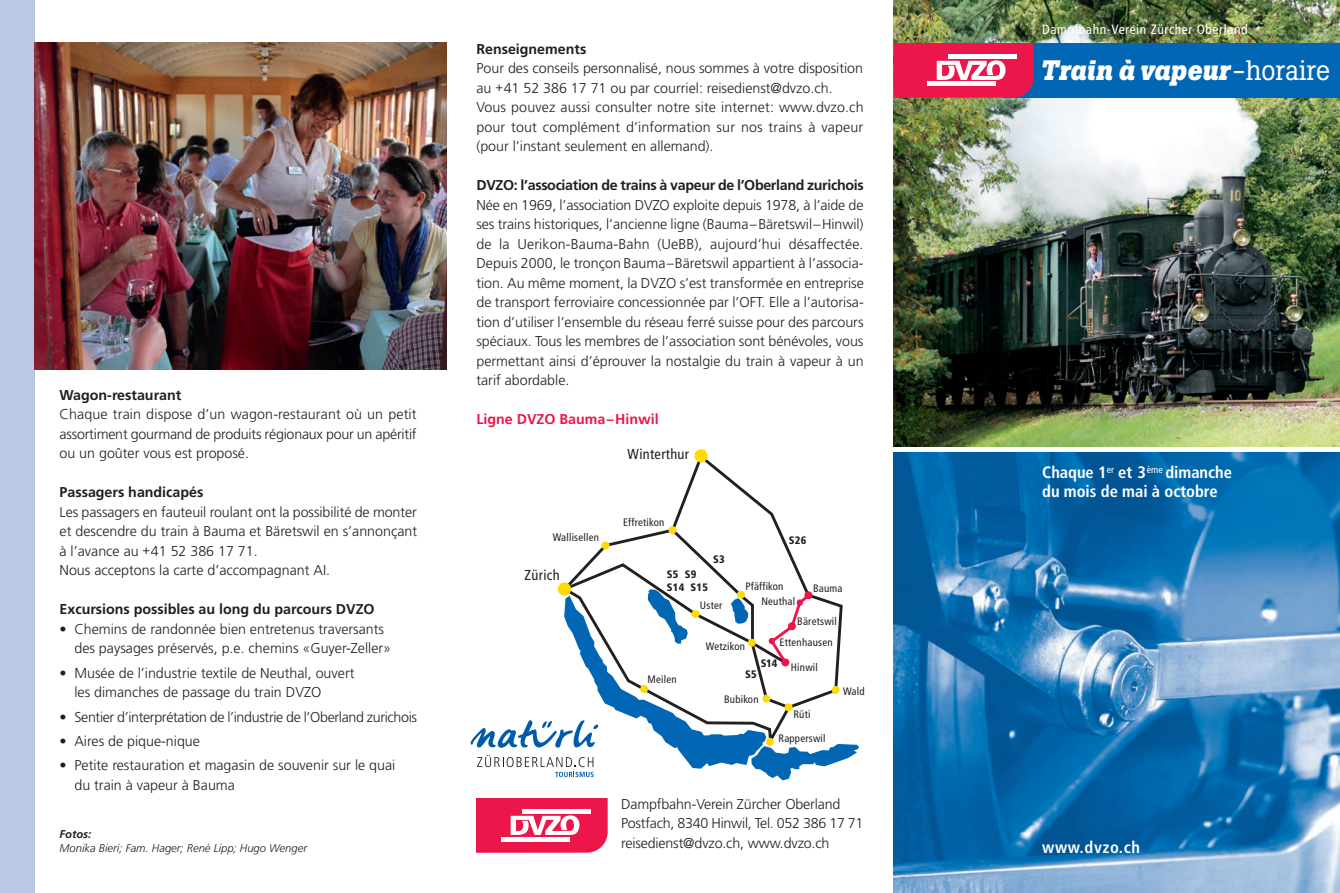
<style>
.page{position:relative;width:1340px;height:893px;background:#fff}
.page>*{position:absolute;margin:0;border:0;box-sizing:border-box;transform-origin:0 0}
.t1{font:italic 700 27.9px "Boton BQ";color:#fff}
.t2{font:700 condensed 16.5px/19.5px "Frutiger";color:#fff}
.t3{font:700 condensed 16.5px "Frutiger";letter-spacing:.04em;color:#fff}
.t4{font:condensed 14.4px "Frutiger";letter-spacing:.02em;color:#231f20}
.t5{font:300 14.25px/19.5px "Frutiger";color:#231f20}
.t6{font:700 14.25px "Frutiger";color:#231f20}
.t7{font:300 14.25px "Frutiger";letter-spacing:-.025em;color:#231f20}
.t8{font:700 14.25px "Frutiger";letter-spacing:-.025em;color:#231f20}
.t9{font:700 14.25px "Frutiger";color:#ed164b}
.t10{font:condensed 13.5px "Frutiger";letter-spacing:.04em;color:#fff}
.t11{font:italic 300 11.25px "Frutiger";color:#231f20}
.t12{font:italic 700 11.25px "Frutiger";color:#231f20}
.t13{font:condensed 10.8px/21.3px "Frutiger";letter-spacing:.02em;color:#231f20}
.t14{font:900 condensed 10.8px/12.9px "Frutiger";letter-spacing:.02em;color:#231f20}
.s1{font-size:12.75px}
.s2{font-weight:400;font-style:normal}
</style>
<div class="page">
<div style="left:0;top:0;width:34px;height:893px;background:#bac8e6"></div>
<img style="left:893px;top:453px;width:446px;height:440px">
<img style="left:893px;top:0;width:446px;height:446px">
<div style="left:1003px;top:43px;width:336px;height:55px;background:#0166b3"></div>
<svg style="left:893px;top:43px;width:140px;height:55px"></svg>
<img style="left:34px;top:43px;width:412px;height:327px">
<svg style="left:672px;top:452px;width:107px;height:74px"></svg>
<div style="left:694px;top:449px;width:13px;height:13px;background:#ffdc01;border-radius:50%"></div>
<svg style="left:476px;top:798px;width:131px;height:55px"></svg>
<svg style="left:470px;top:526px;width:389px;height:254px"></svg>
<p class="t6" style="left:60px;top:386px;width:123px">Wagon-restaurant</p>
<p class="t5" style="left:60px;top:405px;width:358px;text-align:justify">Chaque train dispose d’un wagon-restaurant où un petit assortiment gourmand de produits régionaux pour un apéritif ou un goûter vous est proposé.</p>
<p class="t6" style="left:60px;top:484px;width:145px">Passagers handicapés</p>
<p class="t5" style="left:60px;top:502px;width:359px">Les passagers en fauteuil roulant ont la possibilité de monter et descendre du train à Bauma et Bäretswil en s’annonçant à l’avance au <span class="s1">+</span>41 52 386 17 71.<br>Nous acceptons la carte d’accompagnant AI.</p>
<p class="t6" style="left:60px;top:601px;width:317px">Excursions possibles au long du parcours DVZO</p>
<p class="t5" style="left:74px;top:619px;width:318px;text-indent:-15px">• Chemins de randonnée bien entretenus traversants des paysages préservés, p.e. chemins «Guyer-Zeller»</p>
<p class="t5" style="left:74px;top:663px;width:281px;text-indent:-15px">• Musée de l’industrie textile de Neuthal, ouvert les dimanches de passage du train DVZO</p>
<p class="t7" style="left:60px;top:708px;width:359px">• Sentier d’interprétation de l’industrie de l’Oberland zurichois</p>
<p class="t5" style="left:60px;top:731px;width:142px">• Aires de pique-nique</p>
<p class="t5" style="left:74px;top:755px;width:322px;text-indent:-15px">• Petite restauration et magasin de souvenir sur le quai du train à vapeur à Bauma</p>
<p class="t12" style="left:60px;top:827px;width:33px">Fotos:</p>
<p class="t11" style="left:60px;top:842px;width:249px">Monika Bieri; Fam. Hager; René Lipp; Hugo Wenger</p>
<p class="t6" style="left:476px;top:40px;width:111px">Renseignements</p>
<p class="t5" style="left:476px;top:58px;width:389px">Pour des conseils personnalisé, nous sommes à votre disposition au <span class="s1">+</span>41 52 386 17 71 ou par courriel: reisedienst@dvzo.ch.<br>Vous pouvez aussi consulter notre site internet: www.dvzo.ch pour tout complément d’information sur nos trains à vapeur (pour l’instant seulement en allemand).</p>
<p class="t8" style="left:476px;top:177px;width:389px">DVZO: l’association de trains à vapeur de l’Oberland zurichois</p>
<p class="t5" style="left:476px;top:195px;width:389px;text-align:justify">Née en 1969, l’association DVZO exploite depuis 1978, à l’aide de ses trains historiques, l’ancienne ligne (Bauma–Bäretswil–Hinwil) de la Uerikon-Bauma-Bahn (UeBB), aujourd’hui désaffectée.<br>Depuis 2000, le tronçon Bauma–Bäretswil appartient à l’associa&shy;tion. Au même moment, la DVZO s’est transformée en entreprise de transport ferroviaire concessionnée par l’OFT. Elle a l’autorisa&shy;tion d’utiliser l’ensemble du réseau ferré suisse pour des parcours spéciaux. Tous les membres de l’association sont bénévoles, vous permettant ainsi d’éprouver la nostalgie du train à vapeur à un tarif abordable.</p>
<p class="t9" style="left:476px;top:411px;width:184px">Ligne DVZO Bauma–Hinwil</p>
<p class="t4" style="left:627px;top:446px;width:63px">Winterthur</p>
<p class="t13" style="left:553px;top:527px;width:48px">Wallisellen</p>
<p class="t4" style="left:524px;top:566px;width:37px">Zürich</p>
<p class="t13" style="left:623px;top:512px;width:43px">Effretikon</p>
<p class="t14" style="left:713px;top:553px;width:13px">S3</p>
<p class="t14" style="left:667px;top:568px;width:43px">S5 S9<br>S14 S15</p>
<p class="t14" style="left:788px;top:533px;width:19px">S26</p>
<p class="t13" style="left:745px;top:575px;width:40px">Pfäffikon</p>
<p class="t13" style="left:813px;top:577px;width:31px">Bauma</p>
<p class="t13" style="left:647px;top:668px;width:31px">Meilen</p>
<p class="t13" style="left:700px;top:595px;width:24px">Uster</p>
<p class="t13" style="left:705px;top:635px;width:41px">Wetzikon</p>
<p class="t13" style="left:761px;top:590px;width:35px">Neuthal</p>
<p class="t13" style="left:779px;top:610px;width:59px;text-indent:18px">Bäretswil<br>Ettenhausen</p>
<p class="t14" style="left:760px;top:657px;width:18px">S14</p>
<p class="t14" style="left:745px;top:667px;width:13px">S5</p>
<p class="t13" style="left:724px;top:689px;width:36px">Bubikon</p>
<p class="t13" style="left:791px;top:657px;width:29px">Hinwil</p>
<p class="t13" style="left:793px;top:704px;width:19px">Rüti</p>
<p class="t13" style="left:778px;top:728px;width:49px">Rapperswil</p>
<p class="t13" style="left:843px;top:681px;width:23px">Wald</p>
<p class="t5" style="left:621px;top:794px;width:244px">Dampfbahn-Verein Zürcher Oberland<br>Postfach, 8340 Hinwil, Tel. 052 386 17 71 reisedienst@dvzo.ch, www.dvzo.ch</p>
<p class="t10" style="left:1042px;top:22px;width:207px">Dampfbahn-Verein Zürcher Oberland</p>
<h1 class="t1" style="left:1040px;top:54px;width:291px">Train à vapeur <span class="s2">-horaire</span></h1>
<p class="t2" style="left:1042px;top:462px;width:191px">Chaque 1<sup>er</sup> et 3<sup>ème</sup> dimanche du mois de mai à octobre</p>
<p class="t3" style="left:1042px;top:838px;width:99px">www.dvzo.ch</p>
</div>
